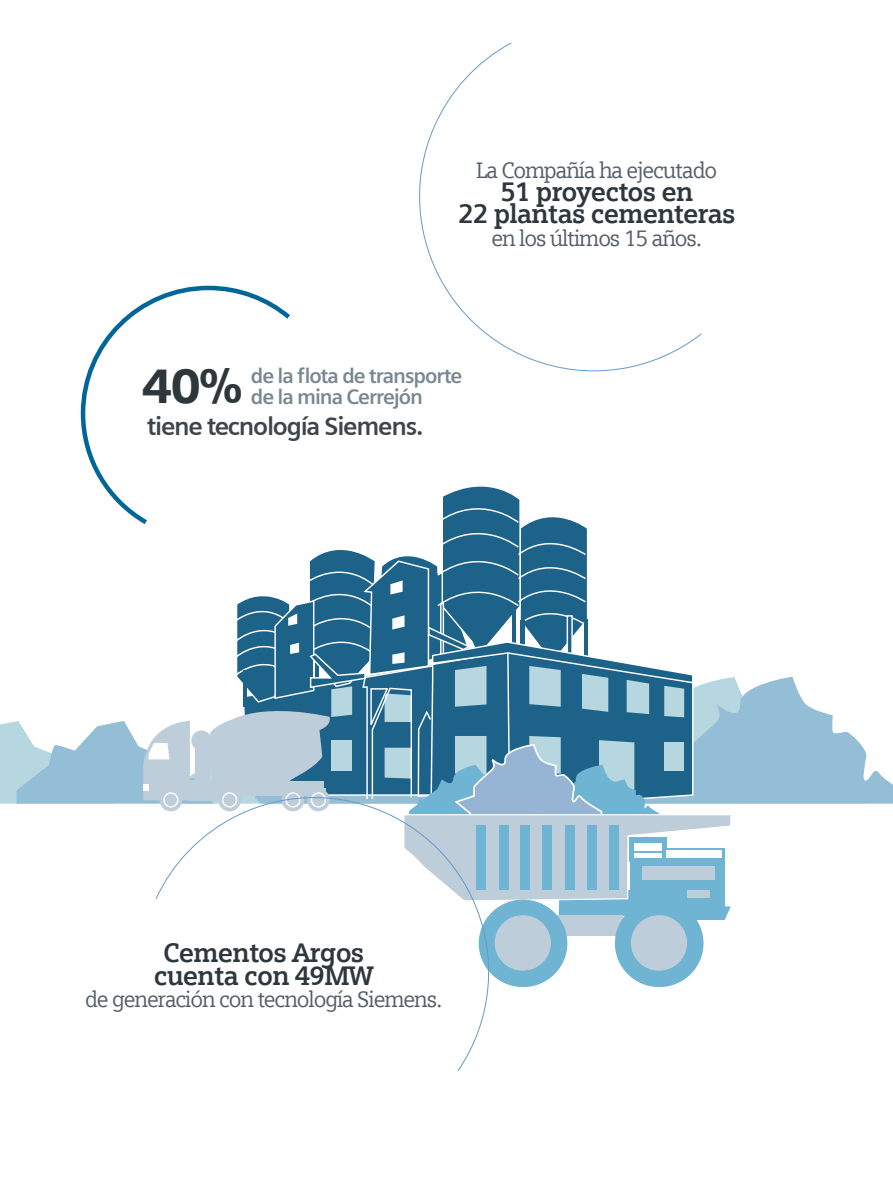
<style>
.page{position:relative;width:893px;height:1191px;background:#fff}
.page>*{position:absolute;margin:0;border:0;box-sizing:border-box;transform-origin:0 0}
.t1{font:900 48.6px "Siemens Sans";color:#2d373c}
.t2{font:700 27px/22.5px "Siemens Slab";letter-spacing:-.03em;color:#2d373c;text-align:center}
.t3{font:700 25.5px "Siemens Sans";letter-spacing:-.05em;color:#3d454a}
.t4{font:22.5px "Siemens Slab";letter-spacing:-.05em;color:#565f69}
.t5{font:700 21px "Siemens Sans OT";letter-spacing:-.05em;color:#788791}
</style>
<div class="page">
<svg style="left:17px;top:676px;width:876px;height:127px;fill:#93bed6"></svg>
<div style="left:191px;top:730px;width:20px;height:20px;background:#bdcdd9;border-radius:50%"></div>
<div style="left:195px;top:747px;width:14px;height:39px;background:#bdcdd9"></div>
<svg style="left:143px;top:721px;width:47px;height:79px"></svg>
<div style="left:551px;top:915px;width:72px;height:21px;background:#bdcdd9"></div>
<div style="left:479px;top:899px;width:88px;height:88px;background:#6fb4d3;border-radius:50%"></div>
<div style="left:495px;top:915px;width:56px;height:55px;background:#bdcdd9;border-radius:50%"></div>
<div style="left:615px;top:899px;width:88px;height:88px;background:#6fb4d3;border-radius:50%"></div>
<div style="left:631px;top:915px;width:56px;height:55px;background:#bdcdd9;border-radius:50%"></div>
<svg style="left:209px;top:486px;width:523px;height:434px"></svg>
<div style="left:634px;top:842px;width:27px;height:8px;background:#fff"></div>
<div style="left:634px;top:853px;width:27px;height:5px;background:#fff"></div>
<div style="left:666px;top:850px;width:55px;height:8px;background:#fff"></div>
<svg style="left:80px;top:285px;width:215px;height:243px"></svg>
<svg style="left:419px;top:42px;width:283px;height:330px"></svg>
<svg style="left:155px;top:772px;width:345px;height:299px"></svg>
<div style="left:185px;top:820px;width:271px;height:271px;background:#fff;border-radius:50%"></div>
<p class="t4" style="left:477px;top:157px;width:242px">La Compañía ha ejecutado</p>
<p class="t2" style="left:458px;top:180px;width:279px">51 proyectos en<br>22 plantas cementeras</p>
<p class="t4" style="left:491px;top:225px;width:212px">en los últimos 15 años.</p>
<h1 class="t1" style="left:142px;top:357px;width:102px">40%</h1>
<p class="t5" style="left:251px;top:364px;width:213px">de la flota de transporte</p>
<p class="t5" style="left:251px;top:385px;width:174px">de la mina Cerrejón</p>
<p class="t3" style="left:147px;top:412px;width:278px">tiene tecnología Siemens.</p>
<p class="t2" style="left:154px;top:941px;width:222px">Cementos Argos cuenta con 49MW</p>
<p class="t4" style="left:85px;top:986px;width:359px">de generación con tecnología Siemens.</p>
</div>
